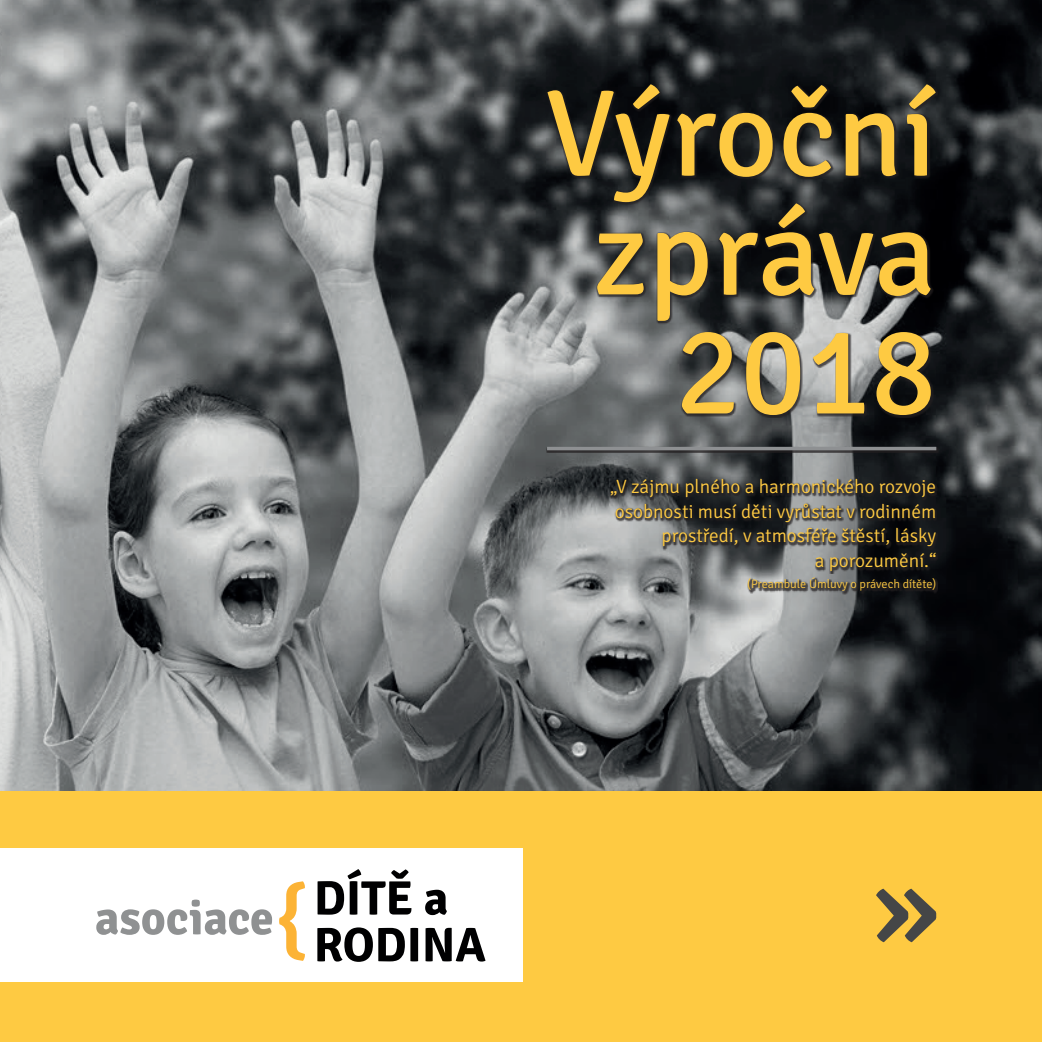
<style>
.page{position:relative;width:1042px;height:1042px;background:#fff}
.page>*{position:absolute;margin:0;border:0;box-sizing:border-box;transform-origin:0 0}
.t1{font:123.02px/119px "Signika";color:#feca42;text-align:right}
.t2{font:300 19.25px/24.5px "Signika";color:#feca42;text-align:right}
.t3{font:300 12.25px "Signika";color:#feca42}
</style>
<div class="page">
<img style="left:0;top:0;width:1042px;height:791px">
<div style="left:0;top:791px;width:1042px;height:251px;background:#feca42"></div>
<div style="left:547px;top:84px;width:391px;height:334px;background:#231f20;opacity:.75"></div>
<div style="left:610px;top:479px;width:328px;height:95px;background:#231f20;opacity:.75"></div>
<div style="left:747px;top:577px;width:191px;height:17px;background:#231f20;opacity:.75"></div>
<svg style="left:876px;top:888px;width:60px;height:54px"></svg>
<div style="left:0;top:848px;width:522px;height:134px;background:#fff"></div>
<img style="left:317px;top:927px;width:168px;height:35px">
<img style="left:317px;top:869px;width:130px;height:46px">
<svg style="left:279px;top:881px;width:26px;height:80px"></svg>
<img style="left:142px;top:899px;width:130px;height:36px">
<div style="left:546px;top:446px;width:392px;height:7px;background:#231f20;opacity:.75"></div>
<hr style="left:547px;top:447px;width:389px;height:3px;background:#8e9092">
<h1 class="t1" style="left:545px;top:76px;width:393px">Výroční zpráva<br>2018</h1>
<p class="t2" style="left:610px;top:475px;width:328px">„V zájmu plného a harmonického rozvoje osobnosti musí děti vyrůstat v rodinném prostředí, v atmosféře štěstí, lásky<br>a porozumění.“</p>
<p class="t3" style="left:747px;top:577px;width:191px">(Preambule Úmluvy o právech dítěte)</p>
</div>
